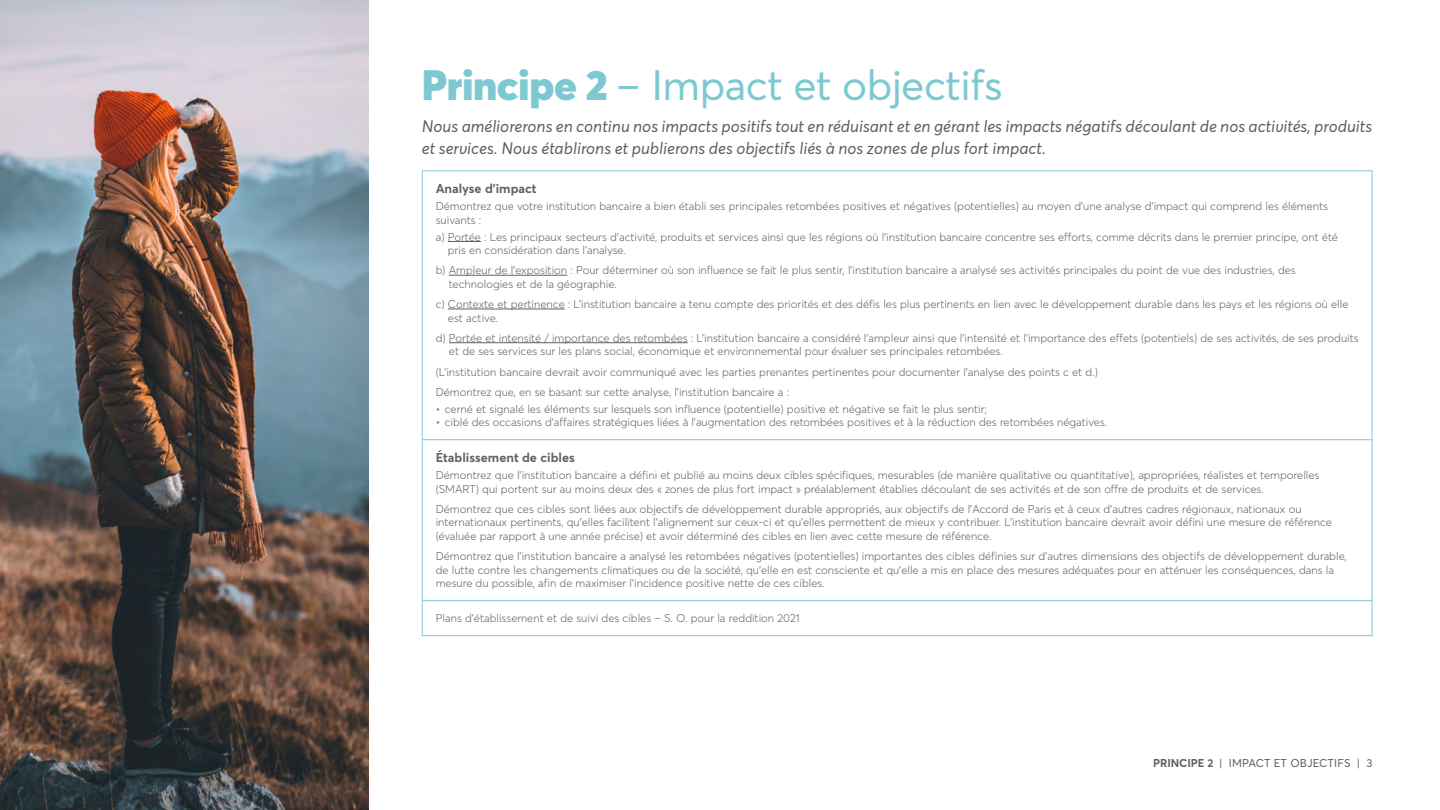
<style>
.page{position:relative;width:1440px;height:810px;background:#fff}
.page>*{position:absolute;margin:0;border:0;box-sizing:border-box;transform-origin:0 0}
.t1{font:42px "Averta";letter-spacing:-.01em;color:#7dc9d1}
.t2{font:italic 16.5px/21.8px "Averta";color:#606060}
.t3{font:700 12.75px "Averta";color:#606060}
.TD{font:300 11.25px/13.5px "Averta";color:#606060}
.t4{font:11.25px "Averta";letter-spacing:.01em;color:#606060}
.s1{font-weight:900}
.s2{font-weight:700}
</style>
<div class="page">
<hr style="left:422px;top:439px;width:950px;height:1px;background:#7dc9d1">
<hr style="left:422px;top:600px;width:950px;height:1px;background:#7dc9d1">
<hr style="left:422px;top:170px;width:950px;height:1px;background:#7dc9d1">
<hr style="left:422px;top:171px;width:1px;height:268px;background:#7dc9d1">
<hr style="left:1372px;top:171px;width:1px;height:268px;background:#7dc9d1">
<hr style="left:422px;top:440px;width:1px;height:160px;background:#7dc9d1">
<hr style="left:1372px;top:440px;width:1px;height:160px;background:#7dc9d1">
<hr style="left:422px;top:601px;width:1px;height:34px;background:#7dc9d1">
<hr style="left:1372px;top:601px;width:1px;height:34px;background:#7dc9d1">
<hr style="left:422px;top:635px;width:950px;height:1px;background:#7dc9d1">
<hr style="left:448px;top:241px;width:33px;height:1px;background:#606060">
<hr style="left:449px;top:275px;width:118px;height:1px;background:#606060">
<hr style="left:448px;top:309px;width:117px;height:1px;background:#606060">
<hr style="left:449px;top:343px;width:239px;height:1px;background:#606060">
<img style="left:0;top:0;width:368px;height:810px">
<h2 class="t1" style="left:422px;top:59px;width:582px"><span class="s1">Principe 2</span> – Impact et objectifs</h2>
<p class="t2" style="left:422px;top:116px;width:952px">Nous améliorerons en continu nos impacts positifs tout en réduisant et en gérant les impacts négatifs découlant de nos activités, produits et services. Nous établirons et publierons des objectifs liés à nos zones de plus fort impact.</p>
<h2 class="t3" style="left:436px;top:181px;width:102px">Analyse d’impact</h2>
<p class="TD" style="left:436px;top:199px;width:894px">Démontrez que votre institution bancaire a bien établi ses principales retombées positives et négatives (potentielles) au moyen d’une analyse d’impact qui comprend les éléments suivants :</p>
<p class="TD" style="left:448px;top:230px;width:892px;text-indent:-12px">a) Portée : Les principaux secteurs d’activité, produits et services ainsi que les régions où l’institution bancaire concentre ses efforts, comme décrits dans le premier principe, ont été pris en considération dans l’analyse.</p>
<p class="TD" style="left:449px;top:264px;width:849px;text-indent:-13px">b) Ampleur de l’exposition : Pour déterminer où son influence se fait le plus sentir, l’institution bancaire a analysé ses activités principales du point de vue des industries, des technologies et de la géographie.</p>
<p class="TD" style="left:448px;top:297px;width:902px;text-indent:-12px">c) Contexte et pertinence : L’institution bancaire a tenu compte des priorités et des défis les plus pertinents en lien avec le développement durable dans les pays et les régions où elle est active.</p>
<p class="TD" style="left:449px;top:331px;width:911px;text-indent:-13px">d) Portée et intensité / importance des retombées : L’institution bancaire a considéré l’ampleur ainsi que l’intensité et l’importance des effets (potentiels) de ses activités, de ses produits et de ses services sur les plans social, économique et environnemental pour évaluer ses principales retombées.</p>
<p class="TD" style="left:436px;top:365px;width:664px">(L’institution bancaire devrait avoir communiqué avec les parties prenantes pertinentes pour documenter l’analyse des points c et d.)</p>
<p class="TD" style="left:436px;top:385px;width:355px">Démontrez que, en se basant sur cette analyse, l’institution bancaire a :</p>
<p class="TD" style="left:436px;top:402px;width:553px">• cerné et signalé les éléments sur lesquels son influence (potentielle) positive et négative se fait le plus sentir;</p>
<p class="TD" style="left:436px;top:415px;width:673px">• ciblé des occasions d’affaires stratégiques liées à l’augmentation des retombées positives et à la réduction des retombées négatives.</p>
<h2 class="t3" style="left:436px;top:450px;width:141px">Établissement de cibles</h2>
<p class="TD" style="left:436px;top:468px;width:885px">Démontrez que l’institution bancaire a défini et publié au moins deux cibles spécifiques, mesurables (de manière qualitative ou quantitative), appropriées, réalistes et temporelles (SMART) qui portent sur au moins deux des « zones de plus fort impact » préalablement établies découlant de ses activités et de son offre de produits et de services.</p>
<p class="TD" style="left:436px;top:502px;width:898px">Démontrez que ces cibles sont liées aux objectifs de développement durable appropriés, aux objectifs de l’Accord de Paris et à ceux d’autres cadres régionaux, nationaux ou internationaux pertinents, qu’elles facilitent l’alignement sur ceux-ci et qu’elles permettent de mieux y contribuer. L’institution bancaire devrait avoir défini une mesure de référence (évaluée par rapport à une année précise) et avoir déterminé des cibles en lien avec cette mesure de référence.</p>
<p class="TD" style="left:436px;top:549px;width:913px">Démontrez que l’institution bancaire a analysé les retombées négatives (potentielles) importantes des cibles définies sur d’autres dimensions des objectifs de développement durable, de lutte contre les changements climatiques ou de la société, qu’elle en est consciente et qu’elle a mis en place des mesures adéquates pour en atténuer les conséquences, dans la mesure du possible, afin de maximiser l’incidence positive nette de ces cibles.</p>
<p class="TD" style="left:436px;top:611px;width:365px">Plans d’établissement et de suivi des cibles – S. O. pour la reddition 2021</p>
<p class="t4" style="left:1153px;top:756px;width:221px"><span class="s2">PRINCIPE 2</span> | IMPACT ET OBJECTIFS | 3</p>
</div>
